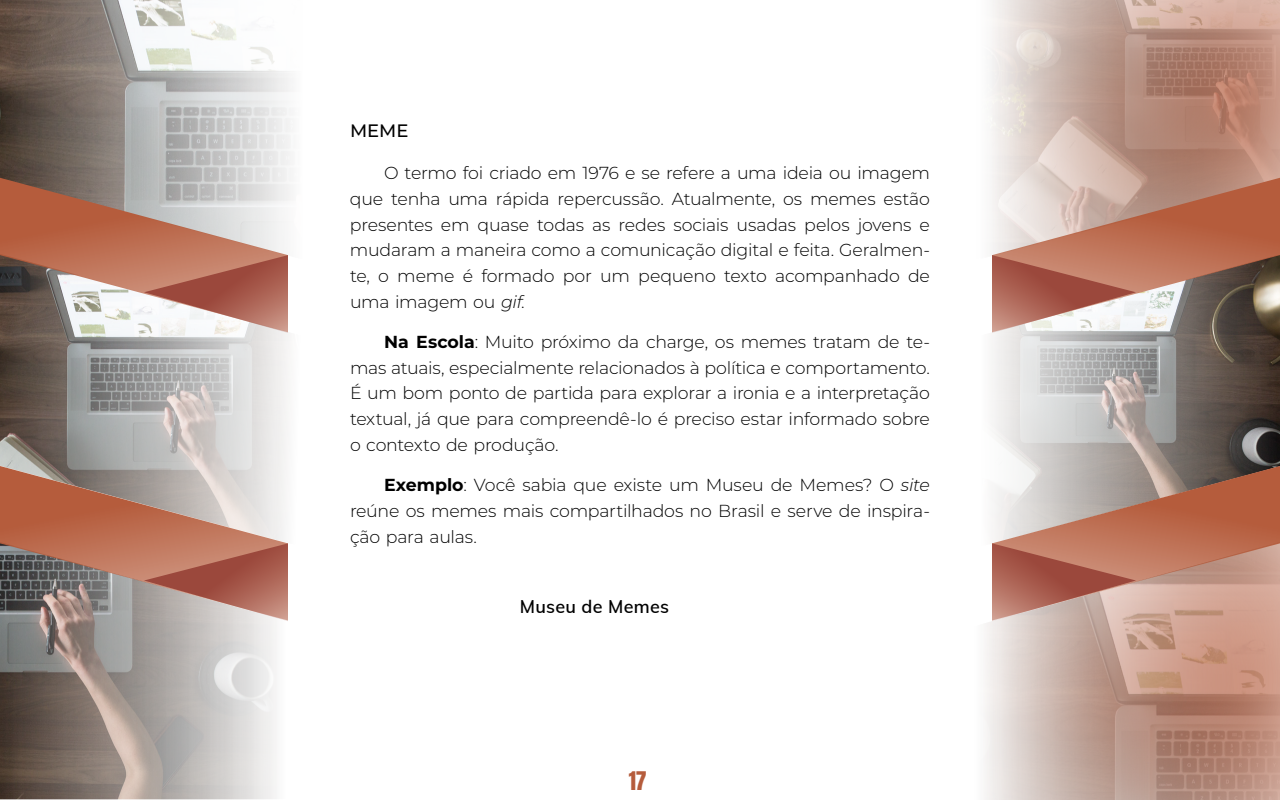
<style>
.page{position:relative;width:1280px;height:800px;background:#fff}
.page>*{position:absolute;margin:0;border:0;box-sizing:border-box;transform-origin:0 0}
.t1{font:21.8px "Anton";color:#b55c3c}
.t2{font:600 18px "Muli";letter-spacing:.015em;color:#000}
.t3{font:500 18px "Montserrat";color:#000}
.t4{font:300 17.4px/25.8px "Montserrat";letter-spacing:-.01em;color:#000;text-align:justify}
.s1{font-style:italic}
.s2{font-weight:700}
</style>
<div class="page">
<img style="left:0;top:0;width:291px;height:201px">
<img style="left:0;top:332px;width:289px;height:107px">
<img style="left:0;top:439px;width:286px;height:360px">
<img style="left:992px;top:332px;width:288px;height:134px">
<div style="left:967px;top:0;width:313px;height:261px;background:#fff;opacity:.75"></div>
<div style="left:965px;top:535px;width:315px;height:265px;background:#fff;opacity:.75"></div>
<svg style="left:0;top:178px;width:288px;height:154px;background:#b38f81"></svg>
<svg style="left:144px;top:255px;width:144px;height:78px"></svg>
<svg style="left:0;top:466px;width:287px;height:154px;background:#ae897b"></svg>
<svg style="left:144px;top:543px;width:144px;height:78px;background:#b57d70"></svg>
<svg style="left:992px;top:178px;width:288px;height:154px;background:#b68b7b"></svg>
<svg style="left:992px;top:255px;width:144px;height:78px"></svg>
<svg style="left:992px;top:466px;width:288px;height:154px;background:#bf9281"></svg>
<svg style="left:992px;top:543px;width:144px;height:78px;background:#b97d6f"></svg>
<p class="t3" style="left:350px;top:118px;width:60px">MEME</p>
<p class="t4" style="left:350px;top:159px;width:582px;text-indent:34px">O termo foi criado em 1976 e se refere a uma ideia ou imagem que tenha uma rápida repercussão. Atualmente, os memes estão presentes em quase todas as redes sociais usadas pelos jovens e mudaram a maneira como a comunicação digital e feita. Geralmen&shy;te, o meme é formado por um pequeno texto acompanhado de uma imagem ou <span class="s1">gif</span>.</p>
<p class="t4" style="left:350px;top:328px;width:582px;text-indent:34px"><span class="s2">Na Escola</span>: Muito próximo da charge, os memes tratam de te&shy;mas atuais, especialmente relacionados à política e comportamento.<br>É um bom ponto de partida para explorar a ironia e a interpretação textual, já que para compreendê-lo é preciso estar informado sobre o contexto de produção.</p>
<p class="t4" style="left:350px;top:471px;width:582px;text-indent:34px"><span class="s2">Exemplo</span>: Você sabia que existe um Museu de Memes? O <span class="s1">site </span>reúne os memes mais compartilhados no Brasil e serve de inspira&shy;ção para aulas.</p>
<p class="t2" style="left:520px;top:594px;width:151px">Museu de Memes</p>
<p class="t1" style="left:629px;top:770px;width:19px">17</p>
</div>
